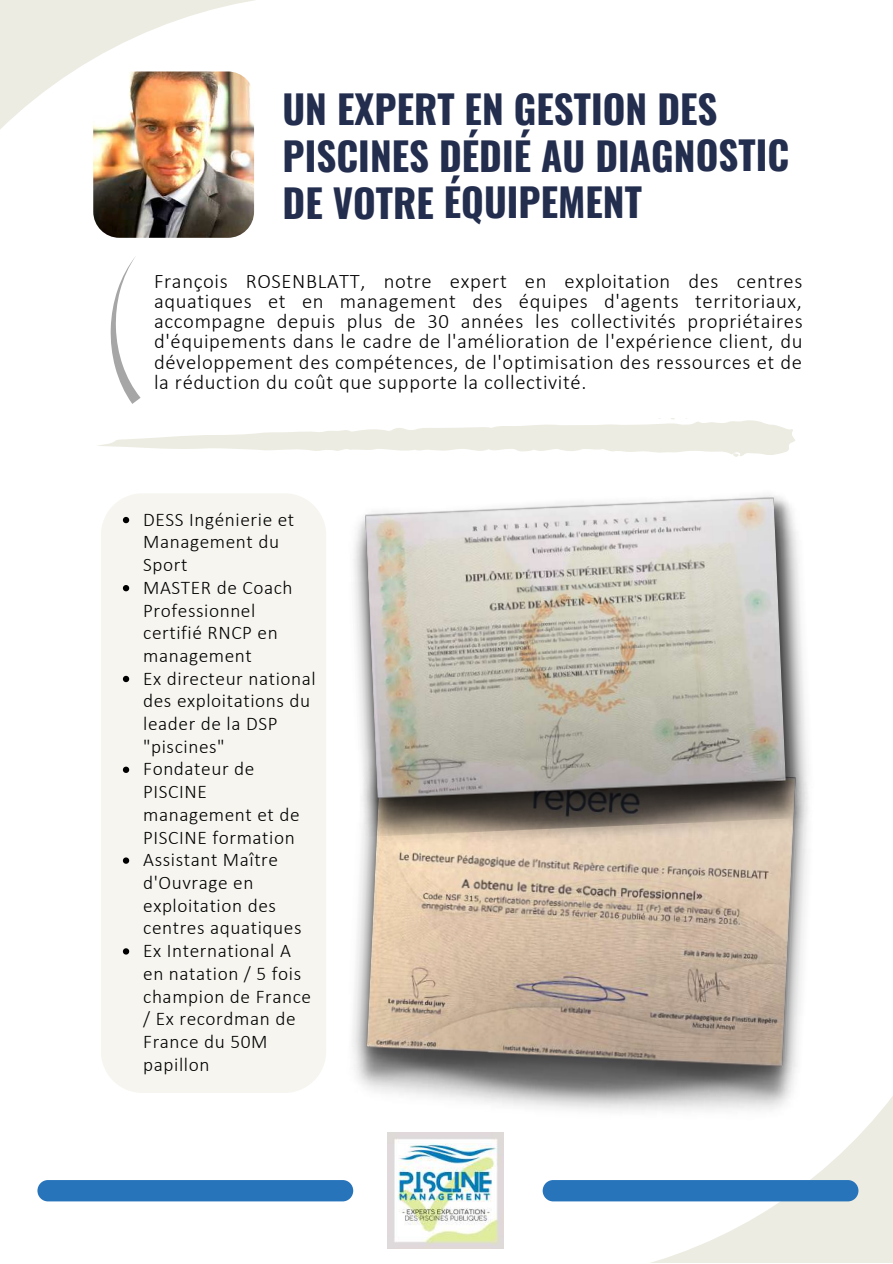
<style>
.page{position:relative;width:893px;height:1264px;background:#fff}
.page>*{position:absolute;margin:0;border:0;box-sizing:border-box;transform-origin:0 0}
.t1{font:700 38.85px/46.7px "Oswald";color:#232d4e}
.t2{font:300 20.7px/20.2px "Calibri";letter-spacing:.03em;color:#000;text-align:justify}
.t3{font:300 19.35px/22.6px "Calibri";letter-spacing:.03em;color:#000}
</style>
<div class="page">
<svg style="left:396px;top:1097px;width:496px;height:165px"></svg>
<img style="left:352px;top:855px;width:467px;height:277px">
<img style="left:354px;top:495px;width:454px;height:360px">
<svg style="left:0;top:0;width:255px;height:398px"></svg>
<svg style="left:98px;top:418px;width:697px;height:39px"></svg>
<img style="left:89px;top:67px;width:166px;height:175px">
<div style="left:37px;top:1179px;width:316px;height:22px;background:#2774bb;border-radius:11px"></div>
<div style="left:542px;top:1179px;width:316px;height:22px;background:#2774bb;border-radius:11px"></div>
<img style="left:387px;top:1132px;width:116px;height:116px">
<div style="left:101px;top:493px;width:225px;height:599px;background:#f6f5f0"></div>
<svg style="left:110px;top:255px;width:30px;height:149px"></svg>
<svg style="left:123px;top:517px;width:6px;height:6px"></svg>
<svg style="left:123px;top:585px;width:6px;height:6px"></svg>
<svg style="left:123px;top:676px;width:6px;height:6px"></svg>
<svg style="left:123px;top:766px;width:6px;height:7px"></svg>
<svg style="left:123px;top:857px;width:6px;height:6px"></svg>
<svg style="left:123px;top:948px;width:6px;height:6px"></svg>
<h1 class="t1" style="left:282px;top:84px;width:508px">UN EXPERT EN GESTION DES<br>PISCINES DÉDIÉ AU DIAGNOSTIC<br>DE VOTRE ÉQUIPEMENT</h1>
<p class="t2" style="left:154px;top:270px;width:650px">François ROSENBLATT, notre expert en exploitation des centres aquatiques et en management des équipes d'agents territoriaux, accompagne depuis plus de 30 années les collectivités propriétaires d'équipements dans le cadre de l'amélioration de l'expérience client, du développement des compétences, de l'optimisation des ressources et de la réduction du coût que supporte la collectivité.</p>
<p class="t3" style="left:143px;top:508px;width:174px">DESS Ingénierie et<br>Management du<br>Sport<br>MASTER de Coach<br>Professionnel certifié RNCP en management<br>Ex directeur national des exploitations du leader de la DSP "piscines"<br>Fondateur de<br>PISCINE management et de<br>PISCINE formation<br>Assistant Maître d'Ouvrage en exploitation des centres aquatiques<br>Ex International A en natation / 5 fois champion de France / Ex recordman de<br>France du 50M papillon</p>
</div>
